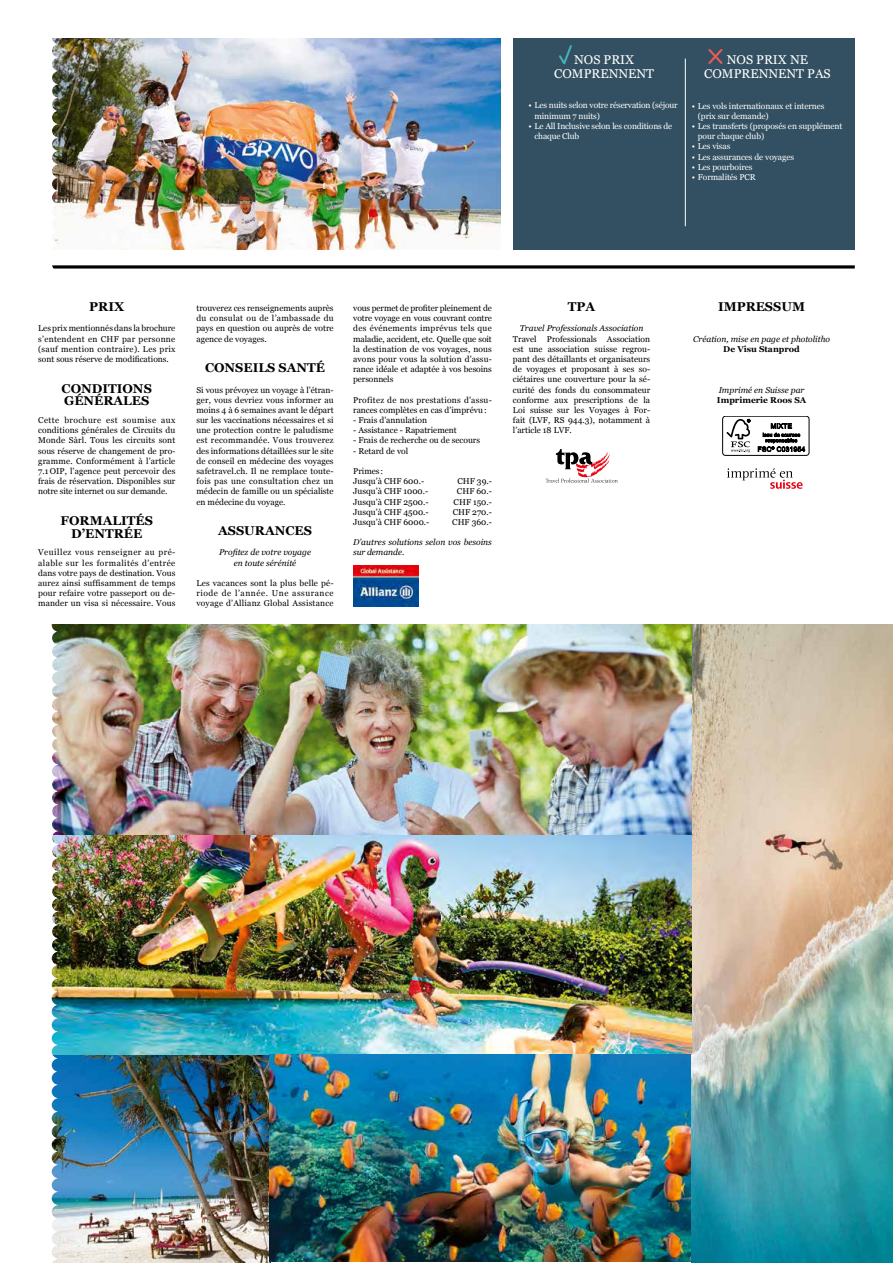
<style>
.page{position:relative;width:893px;height:1263px;background:#fff}
.page>*{position:absolute;margin:0;border:0;box-sizing:border-box;transform-origin:0 0}
.t1{font:700 12.75px/12.8px "Georgia";color:#000}
.t2{font:12.75px/13.8px "Georgia";color:#fff;text-align:center}
.t3{font:8.55px/10.2px "Georgia";color:#000;text-align:justify}
.t4{font:8.55px/10.2px "Georgia";letter-spacing:-.01em;color:#fff}
.t5{font:italic 8.55px/10.2px "Georgia";color:#000;text-align:center}
.t6{font:8.55px/10.2px "Georgia";letter-spacing:.025em;color:#000}
.t7{font:700 8.55px "Georgia";color:#000}
</style>
<div class="page">
<img style="left:59px;top:38px;width:442px;height:212px">
<img style="left:59px;top:1054px;width:631px;height:208px">
<img style="left:691px;top:624px;width:201px;height:638px">
<svg style="left:545px;top:449px;width:72px;height:33px"></svg>
<hr style="left:38px;top:265px;width:816px;height:3px;background:#000">
<div style="left:513px;top:38px;width:341px;height:212px;background:#325061"></div>
<svg style="left:559px;top:45px;width:13px;height:20px"></svg>
<svg style="left:708px;top:49px;width:15px;height:15px"></svg>
<hr style="left:685px;top:59px;width:1px;height:167px;background:#fff">
<svg style="left:727px;top:468px;width:75px;height:20px"></svg>
<div style="left:722px;top:416px;width:87px;height:39px;border:1px solid #000;border-radius:3px"></div>
<svg style="left:726px;top:419px;width:24px;height:33px"></svg>
<svg style="left:757px;top:423px;width:48px;height:29px"></svg>
<img style="left:59px;top:624px;width:632px;height:430px">
<img style="left:38px;top:38px;width:21px;height:1224px">
<img style="left:353px;top:565px;width:66px;height:41px">
<h1 class="t2" style="left:554px;top:54px;width:101px">NOS PRIX<br>COMPRENNENT</h1>
<p class="t4" style="left:534px;top:101px;width:144px;text-indent:-6px">• Les nuits selon votre réservation (séjour minimum 7 nuits)</p>
<p class="t4" style="left:534px;top:121px;width:139px;text-indent:-6px">• Le All Inclusive selon les conditions de chaque Club</p>
<h1 class="t2" style="left:704px;top:54px;width:128px">NOS PRIX NE<br>COMPRENNENT PAS</h1>
<p class="t4" style="left:697px;top:101px;width:128px;text-indent:-6px">• Les vols internationaux et internes (prix sur demande)</p>
<p class="t4" style="left:697px;top:122px;width:146px;text-indent:-6px">• Les transferts (proposés en supplément pour chaque club)</p>
<p class="t4" style="left:691px;top:142px;width:40px">• Les visas</p>
<p class="t4" style="left:691px;top:152px;width:104px">• Les assurances de voyages</p>
<p class="t4" style="left:691px;top:162px;width:62px">• Les pourboires</p>
<p class="t4" style="left:691px;top:172px;width:65px">• Formalités PCR</p>
<h1 class="t1" style="left:89px;top:299px;width:37px">PRIX</h1>
<p class="t3" style="left:38px;top:324px;width:139px">Les prix mentionnés dans la brochure s’entendent en CHF par personne (sauf mention contraire). Les prix sont sous réserve de modifications.</p>
<h1 class="t1" style="left:62px;top:381px;width:92px">CONDITIONS<br>GÉNÉRALES</h1>
<p class="t3" style="left:38px;top:415px;width:139px">Cette brochure est soumise aux conditions générales de Circuits du Monde Sàrl. Tous les circuits sont sous réserve de changement de pro&shy;gramme. Conformément à l’article 7.1 OIP, l’agence peut percevoir des frais de réservation. Disponibles sur notre site internet ou sur demande.</p>
<h1 class="t1" style="left:61px;top:513px;width:94px;text-align:center">FORMALITÉS<br>D’ENTRÉE</h1>
<p class="t3" style="left:38px;top:548px;width:139px">Veuillez vous renseigner au pré&shy;alable sur les formalités d’entrée dans votre pays de destination. Vous aurez ainsi suffisamment de temps pour refaire votre passeport ou de&shy;mander un visa si nécessaire. Vous</p>
<p class="t3" style="left:196px;top:302px;width:139px">trouverez ces renseignements auprès du consulat ou de l’ambassade du pays en question ou auprès de votre agence de voyages.</p>
<h1 class="t1" style="left:205px;top:360px;width:121px">CONSEILS SANTÉ</h1>
<p class="t3" style="left:196px;top:385px;width:139px">Si vous prévoyez un voyage à l’étran&shy;ger, vous devriez vous informer au moins 4 à 6 semaines avant le départ sur les vaccinations nécessaires et si une protection contre le paludisme est recommandée. Vous trouverez des informations détaillées sur le site de conseil en médecine des voyages safetravel.ch. Il ne remplace toute&shy;fois pas une consultation chez un médecin de famille ou un spécialiste en médecine du voyage.</p>
<h1 class="t1" style="left:218px;top:523px;width:95px">ASSURANCES</h1>
<p class="t5" style="left:219px;top:547px;width:93px">Profitez de votre voyage en toute sérénité</p>
<p class="t3" style="left:196px;top:578px;width:139px">Les vacances sont la plus belle pé&shy;riode de l’année. Une assurance voyage d’Allianz Global Assistance</p>
<p class="t3" style="left:353px;top:302px;width:140px">vous permet de profiter pleinement de votre voyage en vous couvrant contre des événements imprévus tels que maladie, accident, etc. Quelle que soit la destination de vos voyages, nous avons pour vous la solution d’assu&shy;rance idéale et adaptée à vos besoins personnels</p>
<p class="t6" style="left:353px;top:395px;width:140px">Profitez de nos prestations d’assu&shy;rances complètes en cas d’imprévu :</p>
<p class="t3" style="left:353px;top:415px;width:75px">- Frais d’annulation</p>
<p class="t3" style="left:353px;top:426px;width:105px">- Assistance - Rapatriement</p>
<p class="t3" style="left:353px;top:436px;width:128px">- Frais de recherche ou de secours</p>
<p class="t3" style="left:353px;top:446px;width:57px">- Retard de vol</p>
<p class="t3" style="left:353px;top:466px;width:72px">Primes :<br>Jusqu’à CHF 600.-</p>
<p class="t3" style="left:457px;top:476px;width:36px">CHF 39.-</p>
<p class="t3" style="left:353px;top:487px;width:77px">Jusqu’à CHF 1000.-</p>
<p class="t3" style="left:457px;top:487px;width:36px">CHF 60.-</p>
<p class="t3" style="left:353px;top:497px;width:77px">Jusqu’à CHF 2500.-</p>
<p class="t3" style="left:453px;top:497px;width:40px">CHF 150.-</p>
<p class="t3" style="left:353px;top:506px;width:77px">Jusqu’à CHF 4500.-</p>
<p class="t3" style="left:453px;top:506px;width:41px">CHF 270.-</p>
<p class="t3" style="left:353px;top:517px;width:78px">Jusqu’à CHF 6000.-</p>
<p class="t3" style="left:452px;top:517px;width:41px">CHF 360.-</p>
<p class="t5" style="left:353px;top:537px;width:140px;text-align:left">D’autres solutions selon vos besoins sur demande.</p>
<h1 class="t1" style="left:568px;top:299px;width:29px">TPA</h1>
<p class="t5" style="left:519px;top:323px;width:125px">Travel Professionals Association</p>
<p class="t3" style="left:513px;top:334px;width:139px">Travel Professionals Association est une association suisse regrou&shy;pant des détaillants et organisateurs de voyages et proposant à ses so&shy;ciétaires une couverture pour la sé&shy;curité des fonds du consommateur conforme aux prescriptions de la Loi suisse sur les Voyages à For&shy;fait (LVF, RS 944.3), notamment à l’article 18 LVF.</p>
<h1 class="t1" style="left:718px;top:299px;width:89px">IMPRESSUM</h1>
<p class="t5" style="left:693px;top:333px;width:138px">Création, mise en page et photolitho</p>
<p class="t7" style="left:723px;top:342px;width:78px">De Visu Stanprod</p>
<p class="t5" style="left:718px;top:384px;width:87px">Imprimé en Suisse par</p>
<p class="t7" style="left:717px;top:393px;width:91px">Imprimerie Roos SA</p>
</div>
